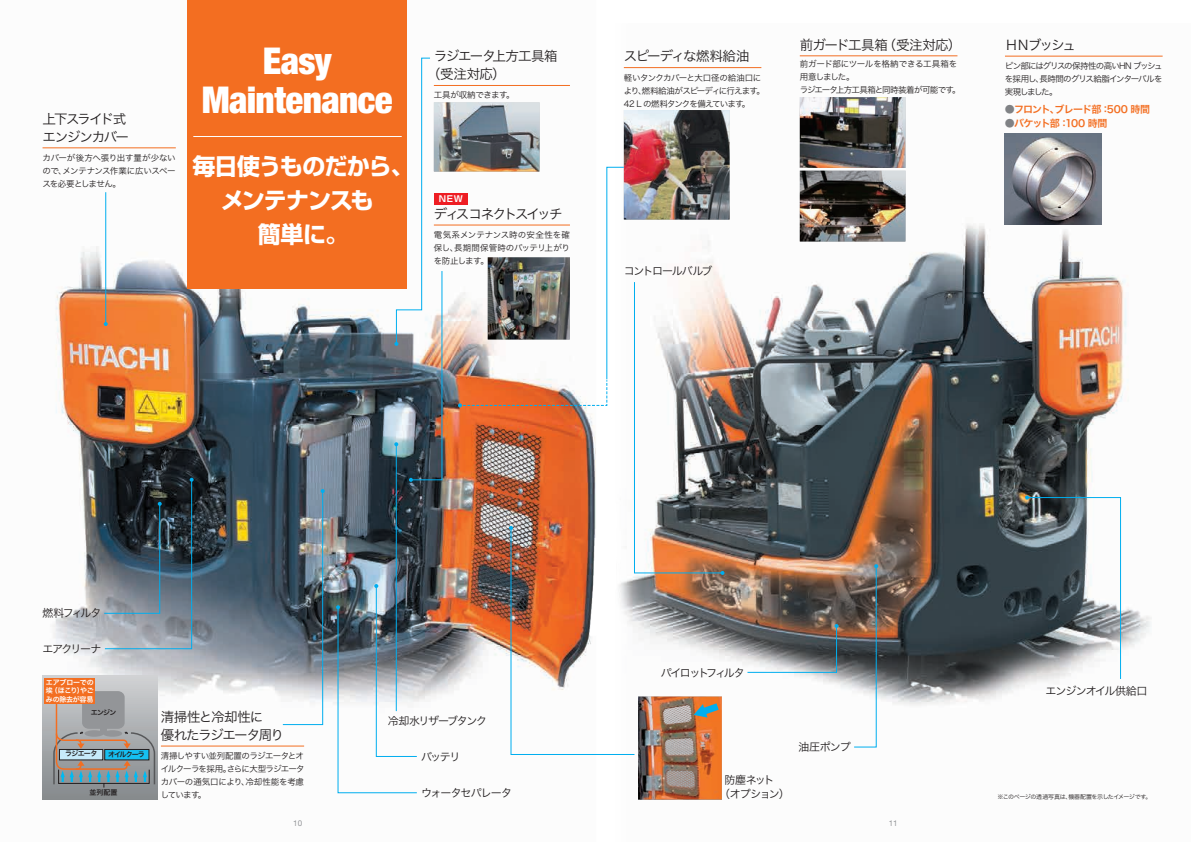
<style>
.page{position:relative;width:1191px;height:842px;background:#fff}
.page>*{position:absolute;margin:0;border:0;box-sizing:border-box;transform-origin:0 0}
.t1{font:900 condensed 37px/39px "Helvetica Neue LT Std";letter-spacing:-.02em;color:#fff;text-align:center}
.t2{font:700 23px/34px "Shin Go Pro";letter-spacing:-.04em;color:#fff;text-align:center}
.t3{font:13.5px/18px "Hira Kaku Pro W3";letter-spacing:-.1em;color:#231f20}
.t4{font:13.5px/18px "Hira Kaku Pro W3";letter-spacing:-.06em;color:#231f20}
.t5{font:13.5px "Hira Kaku Pro W3";letter-spacing:-.15em;color:#231f20}
.t6{font:13.5px "Hira Kaku Pro W3";letter-spacing:-.045em;color:#231f20}
.t7{font:11px/14px "Hira Kaku Pro W3";letter-spacing:-.11em;color:#231f20}
.t8{font:11px "Hira Kaku Pro W3";letter-spacing:-.075em;color:#231f20}
.t9{font:11px "Hira Kaku Pro W3";letter-spacing:-.085em;color:#231f20}
.t10{font:11px "Hira Kaku Pro W3";letter-spacing:-.17em;color:#231f20}
.t11{font:10px "Hira Kaku Pro W6";letter-spacing:-.065em;color:#f36e21}
.t12{font:10px "Hira Kaku Pro W6";letter-spacing:-.085em;color:#f36e21}
.t13{font:700 8.6px "Shin Go Pro De";color:#fff;scale:1.05 1}
.t14{font:8.5px/13px "Hira Kaku Pro W3";letter-spacing:-.065em;color:#231f20;text-align:justify}
.t15{font:8.5px "Hira Kaku Pro W3";letter-spacing:-.035em;color:#231f20}
.t16{font:8px "Helvetica Neue LT Std";color:#939598}
.t17{font:7px/8.4px "Hira Kaku Pro W6";letter-spacing:-.035em;color:#fff;text-align:justify}
.t18{font:7px "Hira Kaku Pro W6";letter-spacing:-.11em;color:#231f20}
.t19{font:6px "Hira Kaku Pro W3";letter-spacing:-.065em;color:#231f20}
.s1{color:#808285}
</style>
<div class="page">
<img style="left:42px;top:0;width:1121px;height:800px">
<div style="left:188px;top:0;width:219px;height:289px;background:#f36e21"></div>
<hr style="left:193px;top:136px;width:209px;height:1px;background:#fff">
<hr style="left:43px;top:148px;width:133px;height:1px;background:#f36e21">
<img style="left:443px;top:102px;width:97px;height:69px">
<hr style="left:434px;top:85px;width:136px;height:1px;background:#f36e21">
<hr style="left:161px;top:746px;width:143px;height:1px;background:#f36e21">
<hr style="left:396px;top:444px;width:1px;height:267px;background:#00aeef">
<svg style="left:336px;top:584px;width:82px;height:210px"></svg>
<svg style="left:103px;top:478px;width:91px;height:172px;background:#505f6a"></svg>
<img style="left:282px;top:489px;width:43px;height:236px">
<hr style="left:105px;top:192px;width:1px;height:132px;background:#00aeef">
<svg style="left:104px;top:322px;width:4px;height:4px"></svg>
<img style="left:394px;top:57px;width:49px;height:425px">
<div style="left:43px;top:676px;width:115px;height:123px;background:linear-gradient(to bottom,#cfd1d3,#828689)"></div>
<div style="left:82px;top:691px;width:43px;height:38px;background:#939598;border-radius:7px"></div>
<div style="left:45px;top:678px;width:50px;height:26px;background:#f36e21"></div>
<svg style="left:52px;top:702px;width:103px;height:85px;background:#949ea1"></svg>
<img style="left:624px;top:110px;width:105px;height:110px">
<img style="left:800px;top:97px;width:105px;height:71px">
<img style="left:800px;top:171px;width:105px;height:70px">
<hr style="left:800px;top:56px;width:157px;height:1px;background:#f36e21">
<hr style="left:624px;top:67px;width:137px;height:1px;background:#f36e21">
<img style="left:853px;top:564px;width:25px;height:184px">
<svg style="left:746px;top:624px;width:92px;height:49px;background:#797b7c"></svg>
<svg style="left:1025px;top:495px;width:96px;height:185px"></svg>
<img style="left:638px;top:755px;width:84px;height:44px">
<img style="left:458px;top:166px;width:266px;height:589px">
<hr style="left:1005px;top:56px;width:157px;height:1px;background:#f36e21">
<img style="left:1005px;top:134px;width:96px;height:90px">
<img style="left:488px;top:257px;width:82px;height:82px">
<hr style="left:434px;top:225px;width:136px;height:1px;background:#f36e21">
<div style="left:434px;top:193px;width:34px;height:12px;background:#ee1d23"></div>
<h3 class="t3" style="left:43px;top:109px;width:88px">上下スライド式エンジンカバー</h3>
<p class="t14" style="left:43px;top:151px;width:135px">カバーが後方へ張り出す量が少ないので、メンテナンス作業に広いスペースを必要としません。</p>
<h1 class="t1" style="left:202px;top:41px;width:192px">Easy<br>Maintenance</h1>
<h2 class="t2" style="left:192px;top:146px;width:223px">毎日使うものだから、メンテナンスも<br>簡単に。</h2>
<h3 class="t4" style="left:427px;top:46px;width:132px;text-indent:7px">ラジエータ上方工具箱（受注対応）</h3>
<p class="t15" style="left:434px;top:87px;width:82px">工具が収納できます。</p>
<p class="t13" style="left:439px;top:192px;width:24px">NEW</p>
<h3 class="t5" style="left:434px;top:202px;width:130px">ディスコネクトスイッチ</h3>
<p class="t14" style="left:434px;top:227px;width:138px">電気系メンテナンス時の安全性を確保し、長期間保管時のバッテリ上がりを防止します。</p>
<h3 class="t6" style="left:624px;top:44px;width:127px">スピーディな燃料給油</h3>
<p class="t14" style="left:624px;top:70px;width:143px;text-align:left">軽いタンクカバーと大口径の給油口により、燃料給油がスピーディに行えます。<br>42 L の燃料タンクを備えています。</p>
<h3 class="t4" style="left:800px;top:35px;width:163px">前ガード工具箱（受注対応）</h3>
<p class="t14" style="left:800px;top:56px;width:162px;text-align:left">前ガード部にツールを格納できる工具箱を用意しました。<br>ラジエータ上方工具箱と同時装着が可能です。</p>
<h3 class="t3" style="left:1005px;top:35px;width:72px">ＨＮブッシュ</h3>
<p class="t14" style="left:1005px;top:59px;width:159px">ピン部にはグリスの保持性の高いHN ブッシュを採用し、長時間のグリス給脂インターバルを実現しました。</p>
<p class="t11" style="left:1005px;top:100px;width:147px"><span class="s1">●</span>フロント、ブレード部：500 時間</p>
<p class="t12" style="left:1005px;top:114px;width:104px"><span class="s1">●</span>バケット部：100 時間</p>
<p class="t7" style="left:624px;top:263px;width:90px">コントロールバルブ</p>
<p class="t7" style="left:43px;top:605px;width:60px">燃料フィルタ</p>
<p class="t7" style="left:43px;top:641px;width:60px">エアクリーナ</p>
<p class="t10" style="left:660px;top:663px;width:86px">パイロットフィルタ</p>
<p class="t17" style="left:46px;top:678px;width:49px">エアブローでの埃（ほこり）やごみの除去が容易</p>
<p class="t8" style="left:1045px;top:681px;width:104px">エンジンオイル供給口</p>
<p class="t18" style="left:91px;top:706px;width:27px">エンジン</p>
<p class="t18" style="left:65px;top:747px;width:34px">ラジエータ</p>
<p class="t18" style="left:108px;top:748px;width:38px">オイルクーラ</p>
<p class="t18" style="left:90px;top:786px;width:29px">並列配置</p>
<h3 class="t3" style="left:161px;top:707px;width:124px">清掃性と冷却性に<br>優れたラジエータ周り</h3>
<p class="t14" style="left:161px;top:749px;width:145px">清掃しやすい並列配置のラジエータとオイルクーラを採用。さらに大型ラジエータカバーの通気口により、冷却性能を考慮しています。</p>
<p class="t7" style="left:388px;top:713px;width:101px">冷却水リザーブタンク</p>
<p class="t7" style="left:421px;top:749px;width:41px">バッテリ</p>
<p class="t9" style="left:421px;top:783px;width:93px">ウォータセパレータ</p>
<p class="t7" style="left:719px;top:772px;width:72px;text-indent:6px">防塵ネット<br>（オプション）</p>
<p class="t7" style="left:798px;top:739px;width:54px">油圧ポンプ</p>
<p class="t16" style="left:293px;top:818px;width:10px">10</p>
<p class="t16" style="left:888px;top:818px;width:10px">11</p>
<p class="t19" style="left:997px;top:791px;width:155px">※このページの透過写真は、機器配置を示したイメージです。</p>
</div>
